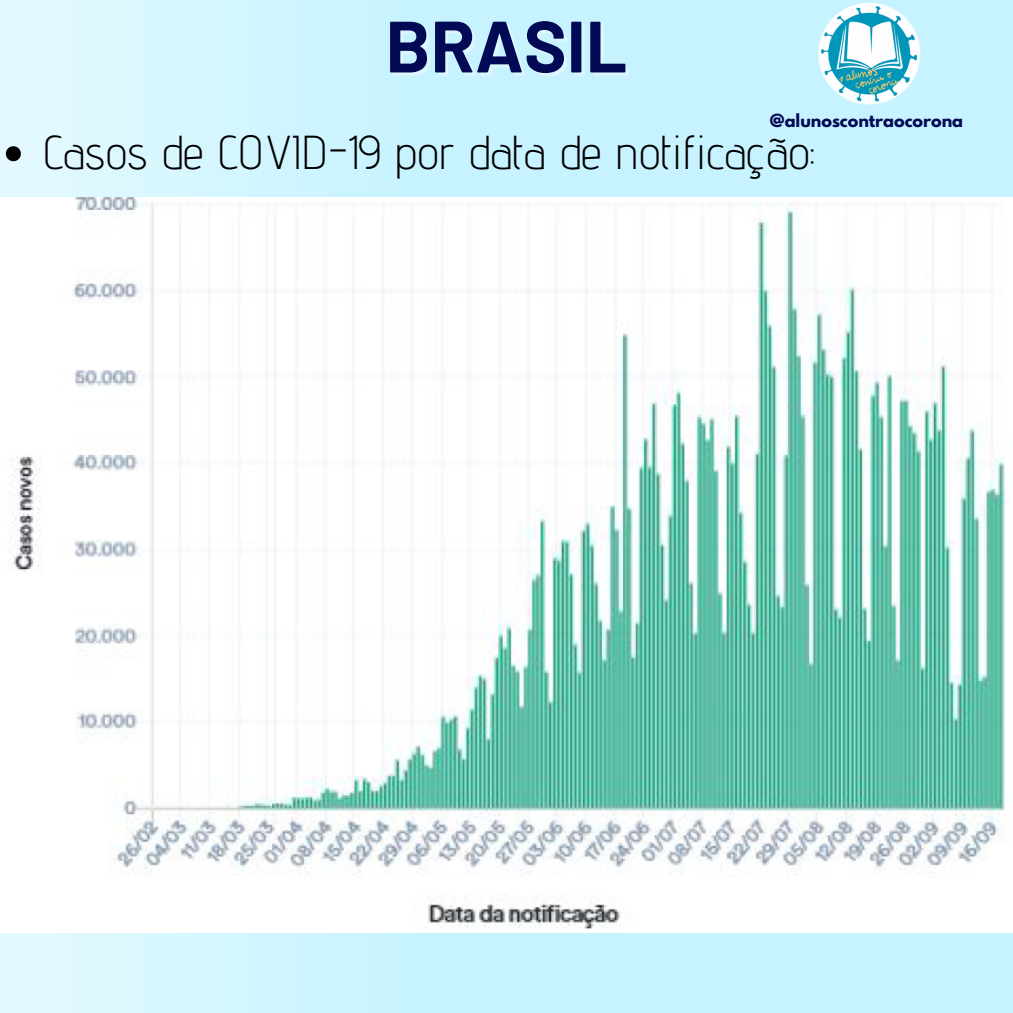
<style>
.page{position:relative;width:1013px;height:1013px;background:#fff}
.page>*{position:absolute;margin:0;border:0;box-sizing:border-box;transform-origin:0 0}
.t1{font:700 72.5px "Barlow";color:#020a56}
.t2{font:300 47.5px "Advent Pro";color:#000}
.t3{font:700 16px "League Spartan";color:#020a56}
</style>
<div class="page">
<div style="left:0;top:0;width:1012px;height:1012px;background:#c6f3ff"></div>
<div style="left:0;top:0;width:819px;height:1012px;background:linear-gradient(to right,#def8ff,#bff1ff)"></div>
<img style="left:0;top:197px;width:1012px;height:735px">
<svg style="left:6px;top:146px;width:15px;height:15px"></svg>
<img style="left:780px;top:0;width:141px;height:132px">
<h1 class="t1" style="left:385px;top:0;width:243px">BRASIL</h1>
<p class="t3" style="left:770px;top:112px;width:195px">@alunoscontraocorona</p>
<p class="t2" style="left:43px;top:123px;width:773px">Casos de COVID-19 por data de notificação:</p>
</div>
